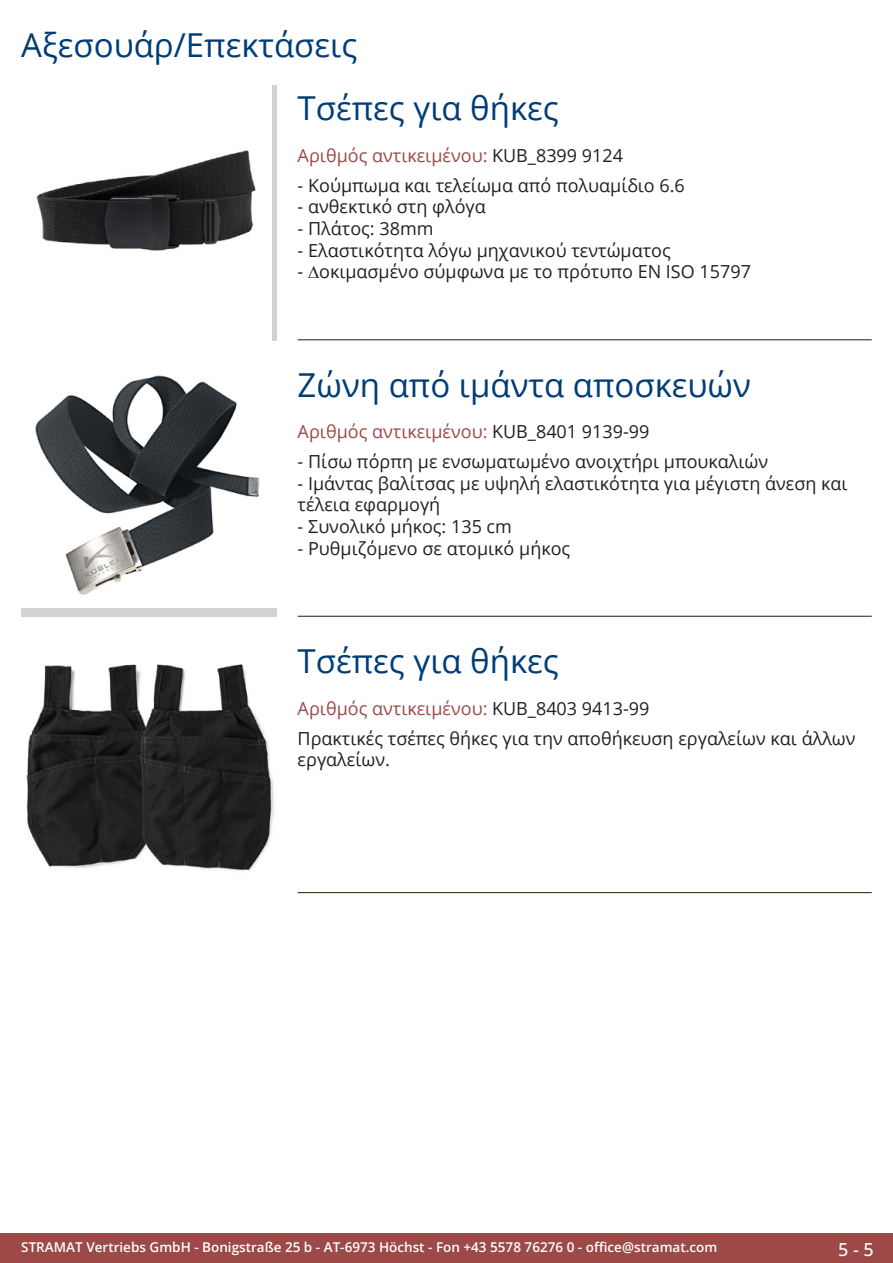
<style>
.page{position:relative;width:893px;height:1263px;background:#fff}
.page>*{position:absolute;margin:0;border:0;box-sizing:border-box;transform-origin:0 0}
.Produkttitel{font:33px "Open Sans";color:#003d78}
.RastTitel{font:33px "Open Sans";color:#003d78}
.Beschreibung_Text{font:18px/21.6px "Open Sans";color:#231f20}
.TechDaten_Überschrif{font:18px "Open Sans";color:#9c4948}
.t1{font:500 18px "Open Sans";color:#fff}
.t2{font:600 13.5px "Open Sans";color:#fff}
.s1{color:#231f20}
</style>
<div class="page">
<div style="left:0;top:1233px;width:893px;height:30px;background:#9c4948"></div>
<hr style="left:298px;top:340px;width:574px;height:1px;background:#201d08">
<hr style="left:298px;top:616px;width:574px;height:1px;background:#201d08">
<hr style="left:298px;top:892px;width:574px;height:1px;background:#201d08">
<img style="left:36px;top:150px;width:220px;height:101px">
<div style="left:21px;top:361px;width:255px;height:256px;background:#d1d2d4"></div>
<img style="left:21px;top:361px;width:255px;height:247px">
<img style="left:26px;top:664px;width:248px;height:207px">
<p class="RastTitel" style="left:21px;top:22px;width:338px">Αξεσουάρ/Επεκτάσεις</p>
<p class="Produkttitel" style="left:298px;top:86px;width:263px">Τσέπες για θήκες</p>
<p class="TechDaten_Überschrif" style="left:298px;top:143px;width:327px">Αριθμός αντικειμένου: <span class="s1">KUB_8399 9124</span></p>
<p class="Beschreibung_Text" style="left:298px;top:174px;width:389px">- Κούμπωμα και τελείωμα από πολυαμίδιο 6.6</p>
<p class="Beschreibung_Text" style="left:298px;top:196px;width:190px">- ανθεκτικό στη φλόγα</p>
<p class="Beschreibung_Text" style="left:298px;top:217px;width:137px">- Πλάτος: 38mm</p>
<p class="Beschreibung_Text" style="left:298px;top:239px;width:375px">- Ελαστικότητα λόγω μηχανικού τεντώματος</p>
<p class="Beschreibung_Text" style="left:298px;top:260px;width:455px">- οκιμασμένο σύμφωνα με το πρότυπο EN ISO 15797</p>
<p class="Produkttitel" style="left:298px;top:362px;width:455px">Ζώνη από ιμάντα αποσκευών</p>
<p class="TechDaten_Überschrif" style="left:298px;top:420px;width:353px">Αριθμός αντικειμένου: <span class="s1">KUB_8401 9139-99</span></p>
<p class="Beschreibung_Text" style="left:298px;top:450px;width:472px">- Πίσω πόρπη με ενσωματωμένο ανοιχτήρι μπουκαλιών</p>
<p class="Beschreibung_Text" style="left:298px;top:472px;width:552px">- Ιμάντας βαλίτσας με υψηλή ελαστικότητα για μέγιστη άνεση και τέλεια εφαρμογή</p>
<p class="Beschreibung_Text" style="left:298px;top:515px;width:216px">- Συνολικό μήκος: 135 cm</p>
<p class="Beschreibung_Text" style="left:298px;top:537px;width:274px">- Ρυθμιζόμενο σε ατομικό μήκος</p>
<p class="Produkttitel" style="left:298px;top:638px;width:263px">Τσέπες για θήκες</p>
<p class="TechDaten_Überschrif" style="left:298px;top:696px;width:353px">Αριθμός αντικειμένου: <span class="s1">KUB_8403 9413-99</span></p>
<p class="Beschreibung_Text" style="left:298px;top:727px;width:559px">Πρακτικές τσέπες θήκες για την αποθήκευση εργαλείων και άλλων εργαλείων.</p>
<p class="t2" style="left:21px;top:1238px;width:698px">STRAMAT Vertriebs GmbH - Bonigstraße 25 b - AT-6973 Höchst - Fon +43 5578 76276 0 - office@stramat.com</p>
<p class="t1" style="left:838px;top:1237px;width:37px">5 - 5</p>
</div>
